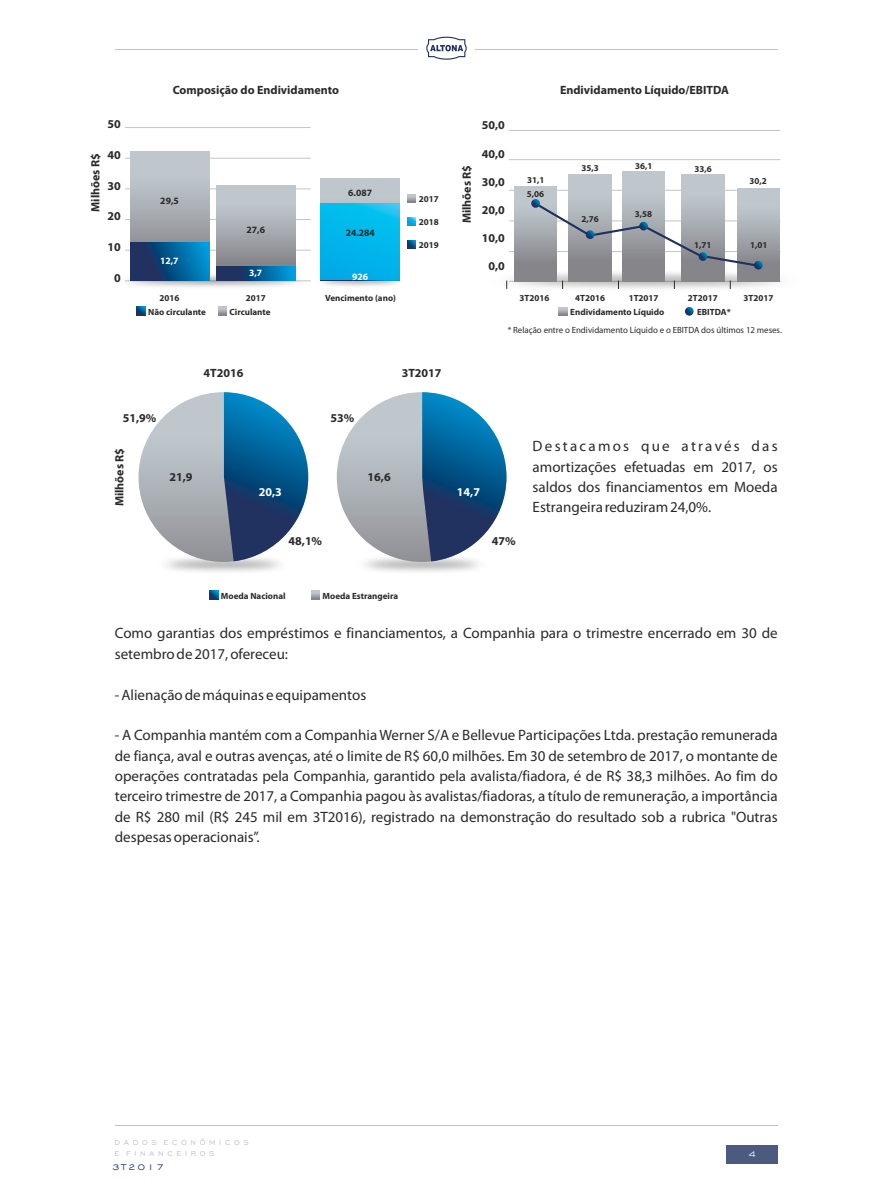
<style>
.page{position:relative;width:893px;height:1191px;background:#fff}
.page>*{position:absolute;margin:0;border:0;box-sizing:border-box;transform-origin:0 0}
.t1{font:15px/20.4px "Myriad Pro";color:#2a2a29;text-align:justify}
.t2{font:700 12px "Myriad Pro";color:#2a2a29}
.t3{font:700 12px "Myriad Pro";color:#fefefe}
.t4{font:10.95px "Engravers Gothic BT";letter-spacing:.2em;color:#20315f}
.t5{font:10.95px "Engravers Gothic BT";color:#ececec}
.t6{font:700 9.75px "Myriad Pro";color:#2a2a29}
.t7{font:700 9.75px "Myriad Pro";color:#fefefe}
.t8{font:700 9px/14.1px "Myriad Pro";color:#2a2a29}
.t9{font:9px "Myriad Pro";color:#2a2a29}
.t10{font:9px/10.6px "Engravers Gothic BT";letter-spacing:.41em;color:#c0c0cc}
</style>
<div class="page">
<svg style="left:337px;top:392px;width:169px;height:170px"></svg>
<svg style="left:426px;top:37px;width:41px;height:23px"></svg>
<hr style="left:115px;top:49px;width:302px;height:1px;background:#c0c0cc">
<hr style="left:475px;top:49px;width:303px;height:1px;background:#c0c0cc">
<div style="left:726px;top:1145px;width:52px;height:18px;background:#4c5a7f"></div>
<hr style="left:115px;top:1124px;width:663px;height:1px;background:#c0c0cc">
<svg style="left:210px;top:591px;width:8px;height:8px"></svg>
<svg style="left:311px;top:591px;width:9px;height:8px"></svg>
<svg style="left:139px;top:392px;width:169px;height:170px"></svg>
<hr style="left:509px;top:159px;width:271px;height:1px;background:#c4c5c5">
<hr style="left:509px;top:190px;width:271px;height:1px;background:#c4c5c5">
<hr style="left:509px;top:220px;width:271px;height:1px;background:#c4c5c5">
<hr style="left:509px;top:251px;width:271px;height:1px;background:#c4c5c5">
<hr style="left:509px;top:130px;width:271px;height:1px;background:#c4c5c5">
<div style="left:321px;top:178px;width:79px;height:103px;background:#bfc7cc"></div>
<img style="left:507px;top:269px;width:274px;height:20px">
<hr style="left:125px;top:250px;width:186px;height:1px;background:#c4c5c5">
<hr style="left:125px;top:219px;width:186px;height:1px;background:#c4c5c5">
<hr style="left:125px;top:188px;width:186px;height:1px;background:#c4c5c5">
<hr style="left:125px;top:158px;width:186px;height:1px;background:#c4c5c5">
<hr style="left:125px;top:127px;width:186px;height:1px;background:#c4c5c5">
<img style="left:125px;top:268px;width:202px;height:19px">
<svg style="left:216px;top:185px;width:79px;height:82px"></svg>
<svg style="left:216px;top:267px;width:79px;height:14px"></svg>
<svg style="left:130px;top:151px;width:79px;height:91px"></svg>
<svg style="left:130px;top:242px;width:79px;height:39px"></svg>
<svg style="left:407px;top:240px;width:9px;height:9px"></svg>
<svg style="left:407px;top:217px;width:9px;height:9px"></svg>
<svg style="left:407px;top:194px;width:9px;height:9px"></svg>
<svg style="left:218px;top:307px;width:9px;height:8px"></svg>
<svg style="left:137px;top:307px;width:8px;height:8px"></svg>
<svg style="left:321px;top:279px;width:79px;height:2px"></svg>
<svg style="left:321px;top:203px;width:79px;height:76px"></svg>
<svg style="left:559px;top:307px;width:8px;height:8px"></svg>
<svg style="left:685px;top:307px;width:9px;height:9px"></svg>
<svg style="left:682px;top:175px;width:42px;height:106px"></svg>
<div style="left:737px;top:188px;width:43px;height:93px;background:linear-gradient(to bottom,#c9d3d9,#7e7d81)"></div>
<svg style="left:622px;top:171px;width:43px;height:110px"></svg>
<div style="left:514px;top:187px;width:43px;height:94px;background:linear-gradient(to bottom,#c9d3d8,#7f7e82)"></div>
<svg style="left:569px;top:175px;width:42px;height:106px"></svg>
<svg style="left:531px;top:199px;width:232px;height:70px"></svg>
<p class="t2" style="left:173px;top:85px;width:168px">Composição do Endividamento</p>
<p class="t2" style="left:108px;top:119px;width:15px">50</p>
<p class="t2" style="left:108px;top:150px;width:15px">40</p>
<p class="t2" style="left:108px;top:181px;width:15px">30</p>
<p class="t2" style="left:108px;top:211px;width:15px">20</p>
<p class="t2" style="left:108px;top:242px;width:15px">10</p>
<p class="t2" style="left:114px;top:273px;width:8px">0</p>
<p class="t7" style="left:352px;top:272px;width:18px">926</p>
<p class="t2" style="left:90px;top:212px;width:60px;rotate:-90deg">Milhões R$</p>
<p class="t6" style="left:348px;top:189px;width:25px">6.087</p>
<p class="t6" style="left:160px;top:197px;width:20px">29,5</p>
<p class="t6" style="left:246px;top:226px;width:20px">27,6</p>
<p class="t7" style="left:249px;top:269px;width:15px">3,7</p>
<p class="t6" style="left:346px;top:229px;width:31px">24.284</p>
<p class="t7" style="left:160px;top:257px;width:20px">12,7</p>
<p class="t8" style="left:160px;top:291px;width:21px">2016</p>
<p class="t8" style="left:246px;top:291px;width:21px">2017</p>
<p class="t8" style="left:148px;top:305px;width:59px">Não circulante</p>
<p class="t8" style="left:230px;top:306px;width:43px">Circulante</p>
<p class="t8" style="left:325px;top:291px;width:72px">Vencimento (ano)</p>
<p class="t8" style="left:419px;top:193px;width:21px">2017</p>
<p class="t8" style="left:419px;top:216px;width:21px">2018</p>
<p class="t8" style="left:419px;top:239px;width:21px">2019</p>
<p class="t2" style="left:203px;top:368px;width:41px">4T2016</p>
<p class="t2" style="left:123px;top:413px;width:35px">51,9%</p>
<p class="t2" style="left:115px;top:506px;width:60px;rotate:-90deg">Milhões R$</p>
<p class="t2" style="left:169px;top:472px;width:25px">21,9</p>
<p class="t2" style="left:331px;top:413px;width:25px">53%</p>
<p class="t2" style="left:402px;top:368px;width:41px">3T2017</p>
<p class="t3" style="left:259px;top:487px;width:25px">20,3</p>
<p class="t2" style="left:289px;top:536px;width:35px">48,1%</p>
<p class="t2" style="left:368px;top:472px;width:25px">16,6</p>
<p class="t2" style="left:462px;top:223px;width:60px;rotate:-90deg">Milhões R$</p>
<p class="t2" style="left:482px;top:120px;width:25px">50,0</p>
<p class="t2" style="left:482px;top:149px;width:25px">40,0</p>
<p class="t2" style="left:482px;top:177px;width:25px">30,0</p>
<p class="t2" style="left:482px;top:205px;width:25px">20,0</p>
<p class="t2" style="left:482px;top:233px;width:25px">10,0</p>
<p class="t2" style="left:488px;top:261px;width:18px">0,0</p>
<p class="t2" style="left:560px;top:85px;width:170px">Endividamento Líquido/EBITDA</p>
<p class="t8" style="left:581px;top:161px;width:19px">35,3</p>
<p class="t8" style="left:635px;top:160px;width:19px">36,1</p>
<p class="t8" style="left:694px;top:163px;width:19px">33,6</p>
<p class="t8" style="left:527px;top:174px;width:19px">31,1<br>5,06</p>
<p class="t8" style="left:750px;top:175px;width:19px">30,2</p>
<p class="t8" style="left:581px;top:213px;width:19px">2,76</p>
<p class="t8" style="left:635px;top:207px;width:19px">3,58</p>
<p class="t8" style="left:694px;top:239px;width:19px">1,71</p>
<p class="t8" style="left:750px;top:239px;width:19px">1,01</p>
<p class="t8" style="left:519px;top:291px;width:31px">3T2016</p>
<p class="t8" style="left:575px;top:291px;width:31px">4T2016</p>
<p class="t8" style="left:629px;top:291px;width:31px">1T2017</p>
<p class="t8" style="left:688px;top:291px;width:31px">2T2017</p>
<p class="t8" style="left:743px;top:291px;width:31px">3T2017</p>
<p class="t8" style="left:570px;top:305px;width:96px">Endividamento Líquido</p>
<p class="t8" style="left:697px;top:305px;width:35px">EBITDA*</p>
<p class="t9" style="left:508px;top:326px;width:276px">* Relação entre o Endividamento Líquido e o EBITDA dos últimos 12 meses.</p>
<p class="t3" style="left:457px;top:487px;width:25px">14,7</p>
<p class="t2" style="left:492px;top:536px;width:25px">47%</p>
<p class="t1" style="left:533px;top:437px;width:247px">Destacamos que através das amortizações efetuadas em 2017, os saldos dos financiamentos em Moeda Estrangeira reduziram 24,0%.</p>
<p class="t8" style="left:221px;top:589px;width:66px">Moeda Nacional</p>
<p class="t8" style="left:323px;top:589px;width:77px">Moeda Estrangeira</p>
<p class="t1" style="left:115px;top:624px;width:664px">Como garantias dos empréstimos e financiamentos, a Companhia para o trimestre encerrado em 30 de setembro de 2017, ofereceu:</p>
<p class="t1" style="left:115px;top:685px;width:253px">- Alienação de máquinas e equipamentos</p>
<p class="t1" style="left:115px;top:726px;width:664px">- A Companhia mantém com a Companhia Werner S/A e Bellevue Participações Ltda. prestação remunerada de fiança, aval e outras avenças, até o limite de R$ 60,0 milhões. Em 30 de setembro de 2017, o montante de operações contratadas pela Companhia, garantido pela avalista/fiadora, é de R$ 38,3 milhões. Ao fim do terceiro trimestre de 2017, a Companhia pagou às avalistas/fiadoras, a título de remuneração, a importância de R$ 280 mil (R$ 245 mil em 3T2016), registrado na demonstração do resultado sob a rubrica "Outras despesas operacionais”.</p>
<p class="t10" style="left:115px;top:1137px;width:136px">DADOS ECONÔMICOS<br>E FINANCEIROS</p>
<p class="t4" style="left:112px;top:1161px;width:53px">3T2017</p>
<p class="t5" style="left:748px;top:1148px;width:9px">4</p>
</div>
